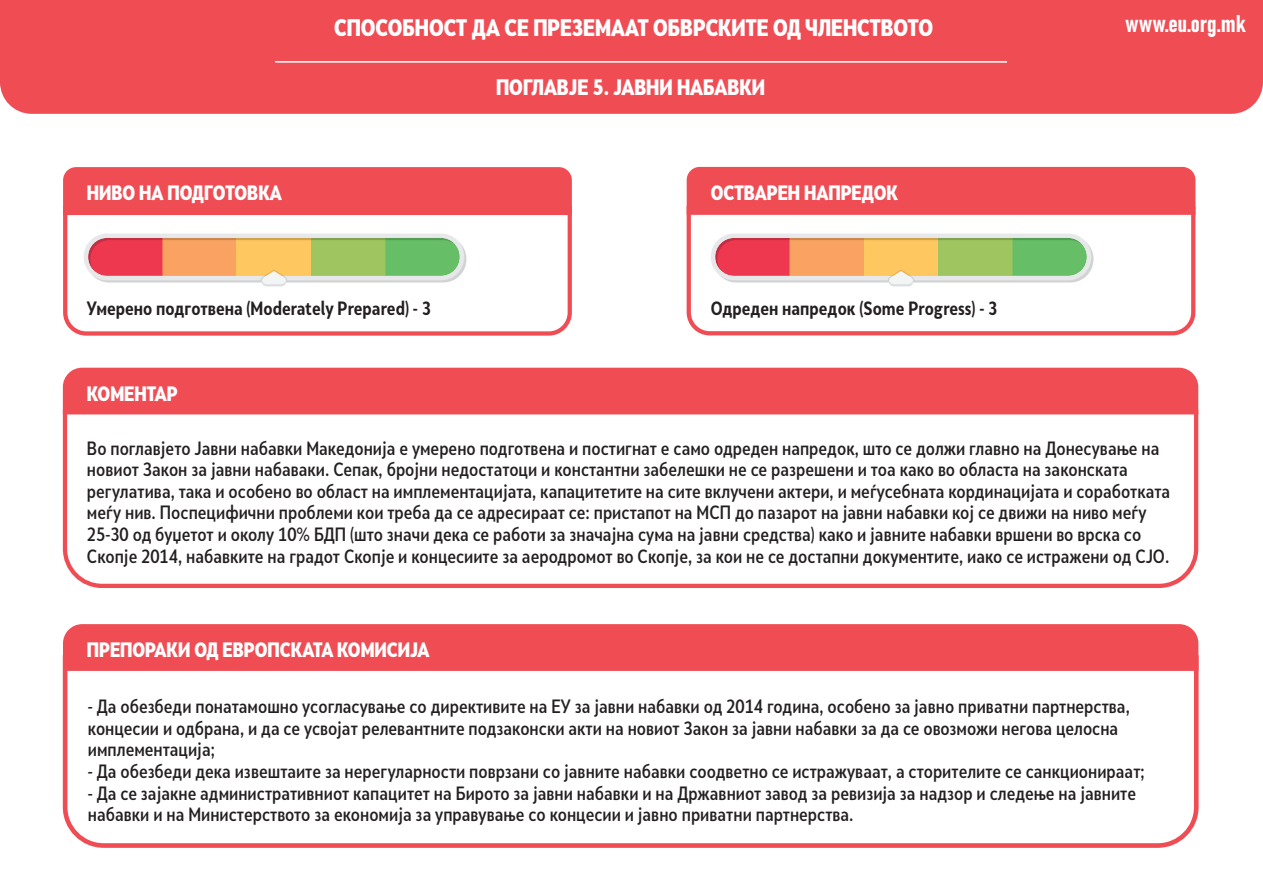
<style>
.page{position:relative;width:1263px;height:893px;background:#fff}
.page>*{position:absolute;margin:0;border:0;box-sizing:border-box;transform-origin:0 0}
.t1{font:24px "Bahnschrift";color:#fff}
.t2{font:900 22.5px "Skola Sans Cn";color:#fff}
.t3{font:900 21px "Skola Sans Cn";color:#fff}
.t4{font:900 19.5px "Skola Sans Cn";color:#fff}
.t5{font:500 18px/21.6px "Skola Sans Cn";color:#231f20}
.t6{font:700 18px "Skola Sans Cn";color:#231f20}
</style>
<div class="page">
<svg style="left:62px;top:407px;width:1137px;height:181px"></svg>
<div style="left:63px;top:368px;width:1135px;height:46px;background:#ef4c54"></div>
<div style="left:0;top:0;width:1263px;height:114px;background:#ef4c54"></div>
<hr style="left:275px;top:61px;width:732px;height:2px;background:#fff">
<svg style="left:63px;top:215px;width:509px;height:121px"></svg>
<div style="left:63px;top:167px;width:509px;height:48px;background:#ef4c54"></div>
<svg style="left:62px;top:653px;width:1137px;height:195px"></svg>
<div style="left:63px;top:624px;width:1135px;height:47px;background:#ef4c54"></div>
<svg style="left:686px;top:204px;width:510px;height:132px"></svg>
<div style="left:687px;top:167px;width:508px;height:48px;background:#ef4c54"></div>
<svg style="left:711px;top:234px;width:382px;height:52px"></svg>
<svg style="left:84px;top:234px;width:382px;height:52px"></svg>
<p class="t4" style="left:87px;top:180px;width:196px">НИВО НА ПОДГОТОВКА</p>
<p class="t2" style="left:334px;top:14px;width:600px">СПОСОБНОСТ ДА СЕ ПРЕЗЕМААТ ОБВРСКИТЕ ОД ЧЛЕНСТВОТО</p>
<p class="t3" style="left:496px;top:74px;width:271px">ПОГЛАВЈЕ 5. ЈАВНИ НАБАВКИ</p>
<p class="t4" style="left:711px;top:180px;width:189px">ОСТВАРЕН НАПРЕДОК</p>
<p class="t6" style="left:87px;top:298px;width:346px">Умерено подготвена (Moderately Prepared) - 3</p>
<p class="t6" style="left:711px;top:298px;width:288px">Одреден напредок (Some Progress) - 3</p>
<p class="t4" style="left:87px;top:381px;width:92px">КОМЕНТАР</p>
<h1 class="t1" style="left:1125px;top:8px;width:122px">www.eu.org.mk</h1>
<p class="t5" style="left:87px;top:437px;width:1085px">Во поглавјето Јавни набавки Македонија е умерено подготвена и постигнат е само одреден напредок, што се должи главно на Донесување на новиот Закон за јавни набаваки. Сепак, бројни недостатоци и константни забелешки не се разрешени и тоа како во областа на законската регулатива, така и особено во област на имплементацијата, капацитетите на сите вклучени актери, и меѓусебната кординацијата и соработката меѓу нив. Поспецифични проблеми кои треба да се адресираат се: пристапот на МСП до пазарот на јавни набавки кој се движи на ниво меѓу 25-30 од буџетот и околу 10% БДП (што значи дека се работи за значајна сума на јавни средства) како и јавните набавки вршени во врска со Скопје 2014, набавките на градот Скопје и концесиите за аеродромот во Скопје, за кои не се достапни документите, иако се истражени од СЈО.</p>
<p class="t4" style="left:87px;top:638px;width:344px">ПРЕПОРАКИ ОД ЕВРОПСКАТА КОМИСИЈА</p>
<p class="t5" style="left:88px;top:695px;width:1043px">- Да обезбеди понатамошно усогласување со директивите на ЕУ за јавни набавки од 2014 година, особено за јавно приватни партнерства, концесии и одбрана, и да се усвојат релевантните подзаконски акти на новиот Закон за јавни набавки за да се овозможи негова целосна имплементација;</p>
<p class="t5" style="left:88px;top:760px;width:1058px">- Да обезбеди дека извештаите за нерегуларности поврзани со јавните набавки соодветно се истражуваат, а сторителите се санкционираат;</p>
<p class="t5" style="left:88px;top:782px;width:1050px">- Да се зајакне административниот капацитет на Бирото за јавни набавки и на Државниот завод за ревизија за надзор и следење на јавните набавки и на Министерството за економија за управување со концесии и јавно приватни партнерства.</p>
</div>
